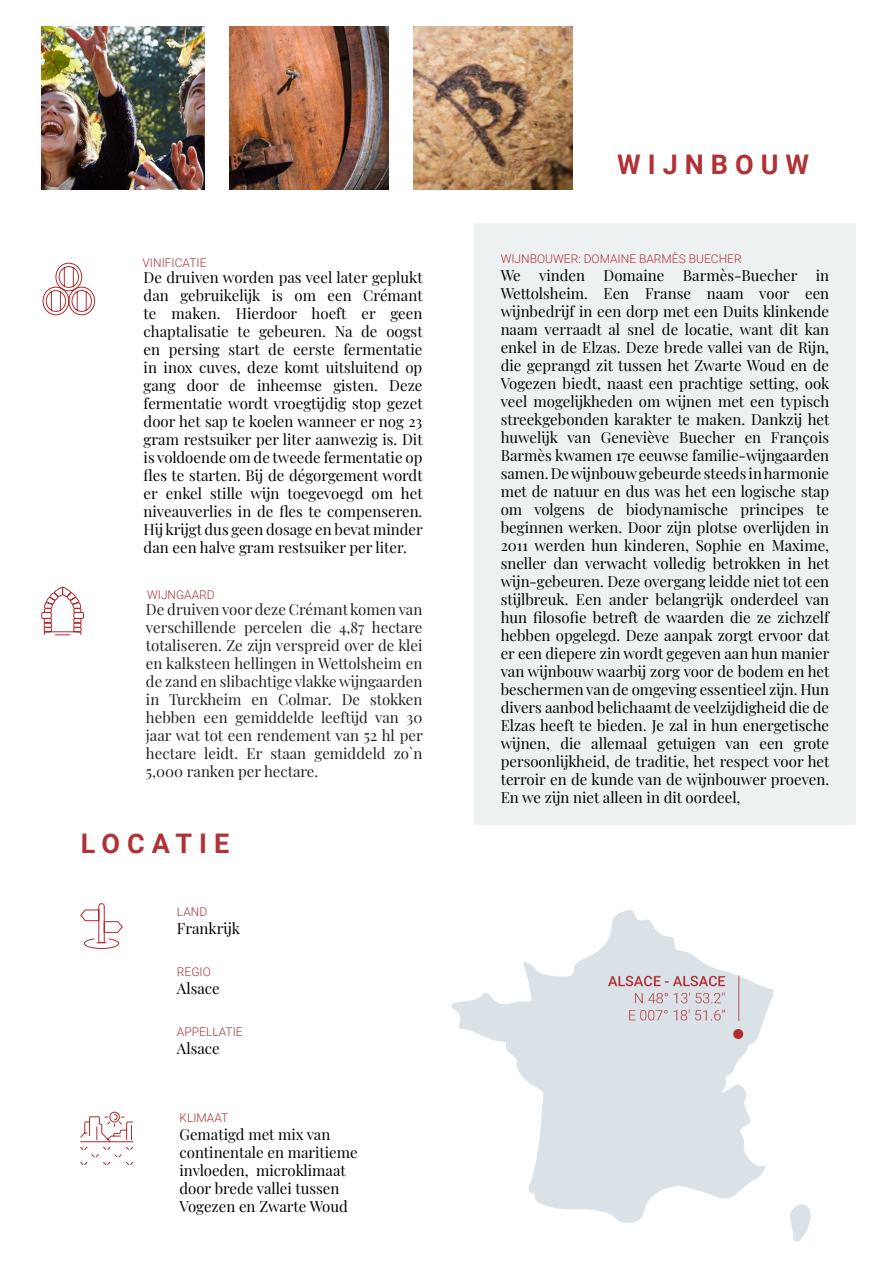
<style>
.page{position:relative;width:893px;height:1263px;background:#fff}
.page>*{position:absolute;margin:0;border:0;box-sizing:border-box;transform-origin:0 0}
.t1{font:700 27px "Roboto";letter-spacing:.26em;color:#b03136}
.t2{font:15px/18px "Playfair Display";color:#000001;text-align:justify}
.t3{font:15px/18px "Playfair Display";color:#231f20;text-align:justify}
.t4{font:300 12px "Roboto";color:#b03136}
</style>
<div class="page">
<svg style="left:80px;top:903px;width:43px;height:46px"></svg>
<img style="left:451px;top:910px;width:360px;height:332px">
<svg style="left:80px;top:1111px;width:54px;height:54px"></svg>
<div style="left:475px;top:224px;width:381px;height:601px;background:#edf1f2"></div>
<svg style="left:42px;top:262px;width:53px;height:54px"></svg>
<svg style="left:41px;top:587px;width:43px;height:48px"></svg>
<img style="left:41px;top:26px;width:163px;height:163px">
<img style="left:229px;top:26px;width:159px;height:163px">
<img style="left:414px;top:26px;width:159px;height:163px">
<p class="t4" style="left:143px;top:254px;width:65px">VINIFICATIE</p>
<p class="t2" style="left:144px;top:268px;width:281px">De druiven worden pas veel later geplukt dan gebruikelijk is om een Crémant te maken. Hierdoor hoeft er geen chaptalisatie te gebeuren. Na de oogst en persing start de eerste fermentatie in inox cuves, deze komt uitsluitend op gang door de inheemse gisten. Deze fermentatie wordt vroegtijdig stop gezet door het sap te koelen wanneer er nog 23 gram restsuiker per liter aanwezig is. Dit is voldoende om de tweede fermentatie op fles te starten. Bij de dégorgement wordt er enkel stille wijn toegevoegd om het niveauverlies in de fles te compenseren.<br>Hij krijgt dus geen dosage en bevat minder dan een halve gram restsuiker per liter.</p>
<p class="t4" style="left:147px;top:586px;width:69px">WIJNGAARD</p>
<p class="t3" style="left:146px;top:599px;width:278px">De druiven voor deze Crémant komen van verschillende percelen die 4,87 hectare totaliseren. Ze zijn verspreid over de klei en kalksteen hellingen in Wettolsheim en de zand en slibachtige vlakke wijngaarden in Turckheim en Colmar. De stokken hebben een gemiddelde leeftijd van 30 jaar wat tot een rendement van 52 hl per hectare leidt. Er staan gemiddeld zo`n 5,000 ranken per hectare.</p>
<p class="t1" style="left:81px;top:825px;width:150px">LOCATIE</p>
<p class="t4" style="left:177px;top:903px;width:32px">LAND</p>
<p class="t2" style="left:177px;top:918px;width:65px">Frankrijk</p>
<p class="t4" style="left:177px;top:963px;width:35px">REGIO</p>
<p class="t2" style="left:177px;top:978px;width:44px">Alsace</p>
<p class="t4" style="left:177px;top:1023px;width:67px">APPELLATIE</p>
<p class="t2" style="left:177px;top:1038px;width:44px">Alsace</p>
<p class="t4" style="left:179px;top:1110px;width:50px">KLIMAAT</p>
<p class="t2" style="left:179px;top:1124px;width:180px;text-align:left">Gematigd met mix van continentale en maritieme invloeden, microklimaat door brede vallei tussen<br>Vogezen en Zwarte Woud</p>
<p class="t1" style="left:617px;top:145px;width:194px">WIJNBOUW</p>
<p class="t4" style="left:501px;top:250px;width:242px">WIJNBOUWER: DOMAINE BARMÈS BUECHER</p>
<p class="t2" style="left:501px;top:265px;width:330px">We vinden Domaine Barmès-Buecher in Wettolsheim. Een Franse naam voor een wijnbedrijf in een dorp met een Duits klinkende naam verraadt al snel de locatie, want dit kan enkel in de Elzas. Deze brede vallei van de Rijn, die geprangd zit tussen het Zwarte Woud en de Vogezen biedt, naast een prachtige setting, ook veel mogelijkheden om wijnen met een typisch streekgebonden karakter te maken. Dankzij het huwelijk van Geneviève Buecher en François Barmès kwamen 17e eeuwse familie-wijngaarden samen. De wijnbouw gebeurde steeds in harmonie met de natuur en dus was het een logische stap om volgens de biodynamische principes te beginnen werken. Door zijn plotse overlijden in 2011 werden hun kinderen, Sophie en Maxime, sneller dan verwacht volledig betrokken in het wijn-gebeuren. Deze overgang leidde niet tot een stijlbreuk. Een ander belangrijk onderdeel van hun filosofie betreft de waarden die ze zichzelf hebben opgelegd. Deze aanpak zorgt ervoor dat er een diepere zin wordt gegeven aan hun manier van wijnbouw waarbij zorg voor de bodem en het beschermen van de omgeving essentieel zijn. Hun divers aanbod belichaamt de veelzijdigheid die de Elzas heeft te bieden. Je zal in hun energetische wijnen, die allemaal getuigen van een grote persoonlijkheid, de traditie, het respect voor het terroir en de kunde van de wijnbouwer proeven.<br>En we zijn niet alleen in dit oordeel,</p>
</div>
